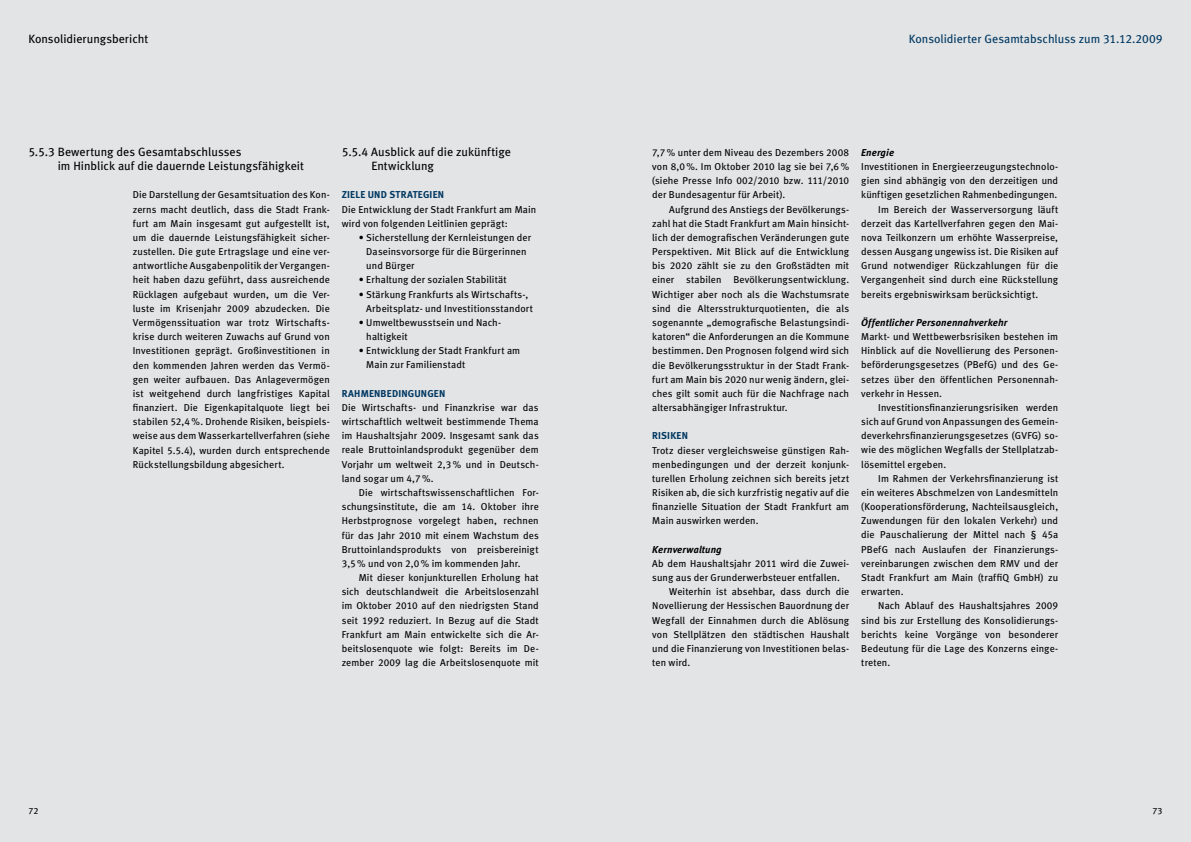
<style>
.page{position:relative;width:1191px;height:842px;background:#e3e4e5}
.page>*{position:absolute;margin:0;border:0;box-sizing:border-box;transform-origin:0 0}
.t1{font:12px/14.2px "Meta Book LF";color:#000}
.t2{font:12px "Meta Book LF";letter-spacing:.005em;color:#003862}
.t3{font:10px/14.2px "Meta Book LF";letter-spacing:.01em;color:#000;text-align:justify}
.t4{font:italic 10px "Meta Bold LF";letter-spacing:.015em;color:#000}
.t5{font:10px "Meta Bold LF";letter-spacing:.02em;color:#003862}
.t6{font:9px "Meta Book LF";color:#000}
</style>
<div class="page">
<p class="t1" style="left:28px;top:31px;width:121px">Konsolidierungsbericht</p>
<p class="t1" style="left:58px;top:144px;width:247px;text-indent:-29px">5.5.3 Bewertung des Gesamtabschlusses<br>im H inblick auf die dauernde Leistungsfähigkeit</p>
<p class="t1" style="left:371px;top:144px;width:141px;text-indent:-30px">5.5.4 Ausblick auf die zukünftige<br>Entwicklung</p>
<p class="t3" style="left:133px;top:188px;width:198px">Die Darstellung der Gesamtsituation des Kon&shy;zerns macht deutlich, dass die Stadt Frank&shy;furt am Main insgesamt gut aufgestellt ist, um die dauernde Leistungsfähigkeit sicher&shy;zustellen. Die gute Ertragslage und eine ver&shy;antwortliche Ausgabenpolitik der Vergangen&shy;heit haben dazu geführt, dass ausreichende Rücklagen aufgebaut wurden, um die Ver&shy;luste im Krisenjahr 2009 abzudecken. Die Vermögenssituation war trotz Wirtschafts&shy;krise durch weiteren Zuwachs auf Grund von I nvestitionen geprägt. Großinvestitionen in den kommenden Jahren werden das Vermö&shy;gen weiter aufbauen. Das Anlagevermögen ist weitgehend durch langfristiges Kapital finanziert. Die Eigenkapitalquote liegt bei stabilen 52,4 %. Drohende Risiken, beispiels&shy;weise aus dem Wasserkartellverfahren (siehe Kapitel 5.5.4), wurden durch entsprechende Rückstellungsbildung abgesichert.</p>
<p class="t5" style="left:342px;top:189px;width:104px">ZIELE UND STRATEGIEN</p>
<p class="t3" style="left:342px;top:202px;width:196px">Die Entwicklung der Stadt Frankfurt am Main wird von folgenden Leitlinien geprägt:</p>
<p class="t3" style="left:366px;top:230px;width:166px;text-align:left;text-indent:-8px">• Sicherstellung der Kernleistungen der<br>Daseinsvorsorge für die Bürgerinnen und Bürger</p>
<p class="t3" style="left:359px;top:273px;width:149px">• Erhaltung der sozialen Stabilität</p>
<p class="t3" style="left:366px;top:287px;width:168px;text-indent:-8px">• Stärkung Frankfurts als Wirtschafts-,<br>Arbeitsplatz- und I nvestitionsstandort</p>
<p class="t3" style="left:366px;top:315px;width:135px;text-indent:-8px">• Umweltbewusstsein und Nach&shy;haltigkeit</p>
<p class="t3" style="left:366px;top:343px;width:155px;text-indent:-8px">• Entwicklung der Stadt Frankfurt am<br>Main zur Familienstadt</p>
<p class="t5" style="left:342px;top:387px;width:7px">RAH</p>
<p class="t5" style="left:361px;top:387px;width:86px">MENBEDINGUNGEN</p>
<p class="t3" style="left:342px;top:400px;width:198px">Die Wirtschafts- und Finanzkrise war das wirtschaftlich weltweit bestimmende Thema im Haushaltsjahr 2009. I nsgesamt sank das reale Bruttoinlandsprodukt gegenüber dem Vorjahr um weltweit 2,3 % und in Deutsch&shy;land sogar um 4,7 %.</p>
<p class="t3" style="left:342px;top:485px;width:198px;text-indent:17px">Die wirtschaftswissenschaftlichen For&shy;schungsinstitute, die am 14. Oktober ihre H erbstprognose vorgelegt haben, rechnen für das Jahr 2010 mit einem Wachstum des Bruttoinlandsprodukts von preisbereinigt 3,5 % und von 2,0 % im kommenden Jahr.</p>
<p class="t3" style="left:342px;top:570px;width:198px;text-indent:17px">Mit dieser konjunkturellen Erholung hat sich deutschlandweit die Arbeitslosenzahl im Oktober 2010 auf den niedrigsten Stand seit 1992 reduziert. I n Bezug auf die Stadt Frankfurt am Main entwickelte sich die Ar&shy;beitslosenquote wie folgt: Bereits im De&shy;zember 2009 lag die Arbeitslosenquote mit</p>
<p class="t2" style="left:908px;top:31px;width:255px">Konsolidierter Gesamtabschluss zum 31.12.2009</p>
<p class="t3" style="left:652px;top:145px;width:198px">7,7 % unter dem N iveau des Dezembers 2008 von 8,0 %. I m Oktober 2010 lag sie bei 7,6 % (siehe Presse I nfo 002/2010 bzw. 111/2010 der Bundesagentur für Arbeit).</p>
<p class="t3" style="left:652px;top:202px;width:198px;text-indent:17px">Aufgrund des Anstiegs der Bevölkerungs&shy;zahl hat die Stadt Frankfurt am Main hinsicht&shy;lich der demografischen Veränderungen gute Perspektiven. Mit Blick auf die Entwicklung bis 2020 zählt sie zu den Großstädten mit einer stabilen Bevölkerungsentwicklung.<br>Wichtiger aber noch als die Wachstumsrate sind die Altersstrukturquotienten, die als sogenannte „demografische Belastungsindi&shy;katoren“ die Anforderungen an die Kommune bestimmen. Den Prognosen folgend wird sich die Bevölkerungsstruktur in der Stadt Frank&shy;furt am Main bis 2020 nur wenig ändern, glei&shy;ches gilt somit auch für die N achfrage nach altersabhängiger I nfrastruktur.</p>
<p class="t5" style="left:652px;top:430px;width:37px">RISIKEN</p>
<p class="t3" style="left:652px;top:443px;width:198px">Trotz dieser vergleichsweise günstigen Rah&shy;menbedingungen und der derzeit konjunk&shy;turellen Erholung zeichnen sich bereits jetzt Risiken ab, die sich kurzfristig negativ auf die finanzielle Situation der Stadt Frankfurt am Main auswirken werden.</p>
<p class="t4" style="left:652px;top:543px;width:71px">Kernverwaltung</p>
<p class="t3" style="left:652px;top:556px;width:198px">Ab dem Haushaltsjahr 2011 wird die Zuwei-</p>
<p class="t3" style="left:652px;top:570px;width:189px">sung aus der Grunderwerbsteuer entfallen.</p>
<p class="t3" style="left:669px;top:584px;width:181px">Weiterhin ist absehbar, dass durch die</p>
<p class="t3" style="left:652px;top:599px;width:198px">Novellierung der H essischen Bauordnung der</p>
<p class="t3" style="left:652px;top:613px;width:198px">Wegfall der Einnahmen durch die Ablösung</p>
<p class="t3" style="left:652px;top:627px;width:198px">von Stellplätzen den städtischen H aushalt</p>
<p class="t3" style="left:652px;top:641px;width:198px">und die Finanzierung von I nvestitionen belas-</p>
<p class="t3" style="left:652px;top:655px;width:40px">ten wird.</p>
<p class="t4" style="left:861px;top:146px;width:34px">Energie</p>
<p class="t3" style="left:861px;top:159px;width:198px">I nvestitionen in Energieerzeugungstechnolo-</p>
<p class="t3" style="left:861px;top:173px;width:198px">gien sind abhängig von den derzeitigen und</p>
<p class="t3" style="left:861px;top:187px;width:198px">künftigen gesetzlichen Rahmenbedingungen.</p>
<p class="t3" style="left:878px;top:202px;width:181px">I m Bereich der Wasserversorgung läuft</p>
<p class="t3" style="left:861px;top:216px;width:198px">derzeit das Kartellverfahren gegen den Mai-</p>
<p class="t3" style="left:861px;top:230px;width:198px">nova Teilkonzern um erhöhte Wasserpreise,</p>
<p class="t3" style="left:861px;top:244px;width:198px">dessen Ausgang ungewiss ist. Die Risiken auf</p>
<p class="t3" style="left:861px;top:258px;width:198px">Grund notwendiger Rückzahlungen für die</p>
<p class="t3" style="left:861px;top:273px;width:198px">Vergangenheit sind durch eine Rückstellung</p>
<p class="t3" style="left:861px;top:287px;width:179px">bereits ergebniswirksam berücksichtigt.</p>
<p class="t4" style="left:861px;top:316px;width:148px">Öffentlicher Personennahverkehr</p>
<p class="t3" style="left:861px;top:329px;width:198px">Markt- und Wettbewerbsrisiken bestehen im H inblick auf die Novellierung des Personen&shy;beförderungsgesetzes (PBefG) und des Ge&shy;setzes über den öffentlichen Personennah&shy;verkehr in H essen.</p>
<p class="t3" style="left:861px;top:400px;width:198px;text-indent:17px">I nvestitionsfinanzierungsrisiken werden sich auf Grund von Anpassungen des Gemein&shy;deverkehrsfinanzierungsgesetzes (GVFG) so&shy;wie des möglichen Wegfalls der Stellplatzab&shy;lösemittel ergeben.</p>
<p class="t3" style="left:861px;top:471px;width:198px;text-indent:17px">I m Rahmen der Verkehrsfinanzierung ist ein weiteres Abschmelzen von Landesmitteln (Kooperationsförderung, N achteilsausgleich, Zuwendungen für den lokalen Verkehr) und die Pauschalierung der Mittel nach § 45a PBefG nach Auslaufen der Finanzierungs&shy;vereinbarungen zwischen dem RMV und der Stadt Frankfurt am Main (traffiQ GmbH) zu erwarten.</p>
<p class="t3" style="left:861px;top:598px;width:198px;text-indent:17px">Nach Ablauf des Haushaltsjahres 2009 sind bis zur Erstellung des Konsolidierungs&shy;berichts keine Vorgänge von besonderer Bedeutung für die Lage des Konzerns einge&shy;treten.</p>
<p class="t6" style="left:28px;top:805px;width:12px">72</p>
<p class="t6" style="left:1152px;top:805px;width:12px">73</p>
</div>
